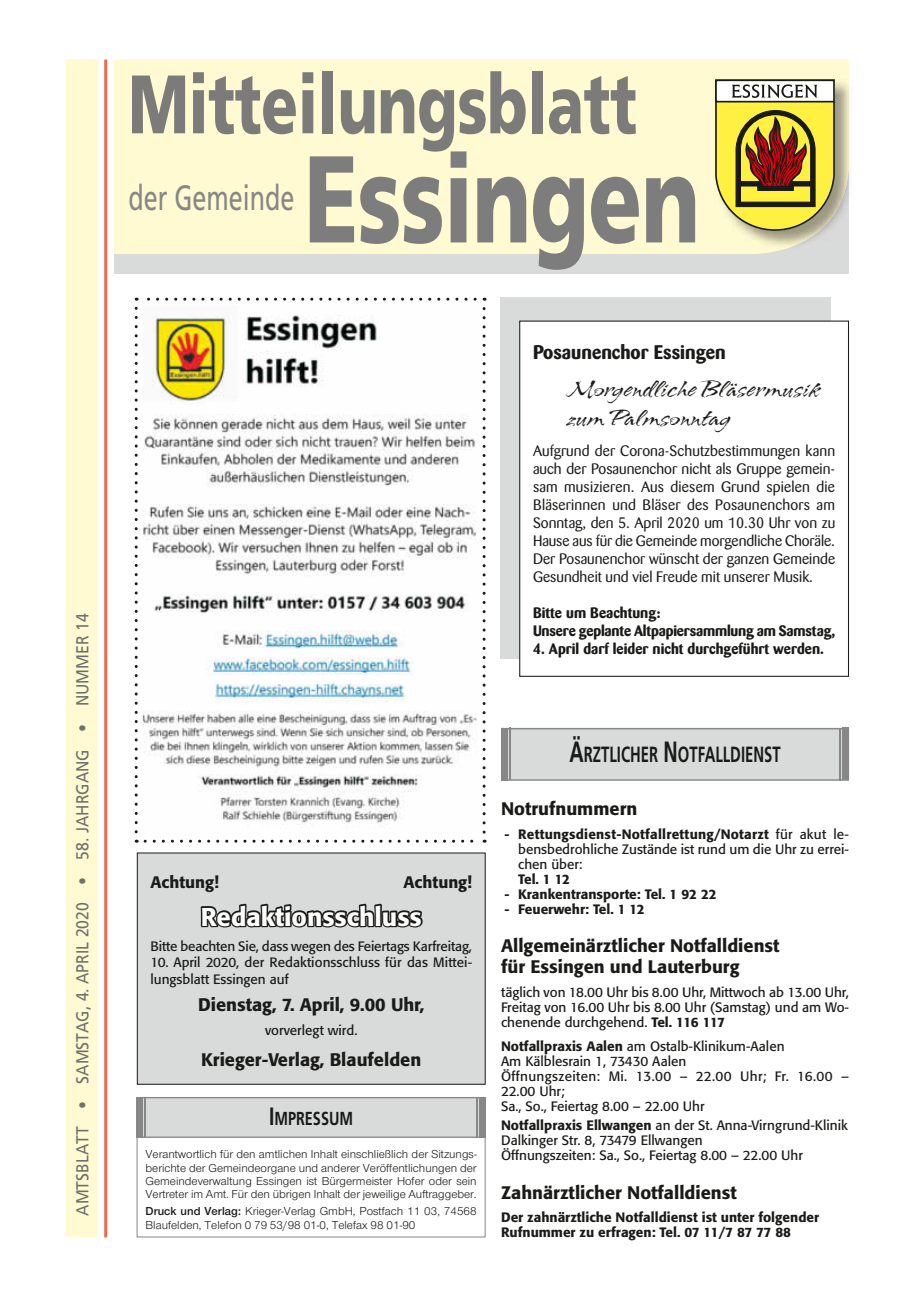
<style>
.page{position:relative;width:915px;height:1297px;background:#fff}
.page>*{position:absolute;margin:0;border:0;box-sizing:border-box;transform-origin:0 0}
.t1{font:900 123.3px "Frutiger";letter-spacing:-.01em;color:#7d7d7d;scale:.71 1}
.t2{font:900 82.8px "Frutiger";letter-spacing:-.005em;color:#7b7b7a;scale:.73 1}
.t3{font:35.1px "Frutiger";color:#868786;scale:.71 1}
.t4{font:27px/28.5px "Arid ITC Std";color:#1a1a18;scale:1.05 1}
.t5{font:500 25.5px "Formata";color:#fff}
.t6{font:700 21.9px "Frutiger";color:#1a1a18;scale:.68 1}
.t7{font:700 19.5px "Barmeno";color:#1a1a18}
.t8{font:700 18.75px "Frutiger";color:#1a1a18;scale:.77 1}
.t9{font:500 18px/21px "Formata";color:#1a1a18}
.t10{font:17.4px "Frutiger";color:#6f6f6e;scale:.91 1}
.t11{font:500 16.5px "Formata";color:#1a1a18}
.t12{font:15px/18px "Barmeno";color:#1a1a18;text-align:justify}
.t13{font:700 15px/18px "Barmeno";color:#1a1a18}
.t14{font:13.5px/15px "Formata";color:#1a1a18}
.t15{font:500 13.5px/15px "Formata";color:#1a1a18}
.t16{font:12px/13.4px "Nimbus Sans Novus T";color:#1a1a18;text-align:justify}
.s1{font-size:25.05px}
.s2{font-weight:600}
.s3{font-size:29.25px}
.s4{font-weight:500}
</style>
<div class="page">
<div style="left:115px;top:70px;width:733px;height:204px;background:#d9dada"></div>
<div style="left:114px;top:60px;width:734px;height:194px;background:#fffad1"></div>
<hr style="left:104px;top:60px;width:3px;height:1177px;background:#ed694a">
<div style="left:66px;top:60px;width:32px;height:1177px;background:#fffad1"></div>
<img style="left:714px;top:79px;width:135px;height:170px">
<img style="left:784px;top:160px;width:64px;height:89px">
<svg style="left:714px;top:79px;width:121px;height:153px"></svg>
<img style="left:136px;top:299px;width:348px;height:542px">
<svg style="left:135px;top:308px;width:3px;height:535px"></svg>
<svg style="left:145px;top:840px;width:340px;height:3px"></svg>
<svg style="left:482px;top:298px;width:3px;height:534px"></svg>
<svg style="left:136px;top:298px;width:339px;height:3px"></svg>
<div style="left:137px;top:853px;width:348px;height:231px;background:#d9dada"></div>
<svg style="left:199px;top:903px;width:225px;height:335px"></svg>
<div style="left:137px;top:853px;width:348px;height:232px;border:1px solid #1a1a18"></div>
<div style="left:137px;top:1137px;width:348px;height:100px;background:#fff"></div>
<div style="left:137px;top:1097px;width:347px;height:40px;background:#d9dada"></div>
<div style="left:137px;top:1097px;width:348px;height:41px;border:1px solid #868786"></div>
<div style="left:479px;top:1097px;width:6px;height:40px;background:#868786"></div>
<hr style="left:476px;top:1097px;width:1px;height:40px;background:#868786">
<div style="left:136px;top:1097px;width:7px;height:40px;background:#868786"></div>
<hr style="left:144px;top:1097px;width:2px;height:40px;background:#868786">
<div style="left:500px;top:298px;width:330px;height:361px;background:#d9dada"></div>
<div style="left:519px;top:321px;width:329px;height:355px;background:#fff"></div>
<div style="left:519px;top:321px;width:329px;height:356px;border:1px solid #1a1a18"></div>
<div style="left:502px;top:729px;width:345px;height:50px;background:#d9dada"></div>
<div style="left:501px;top:728px;width:347px;height:53px;border:1px solid #868786"></div>
<div style="left:842px;top:728px;width:6px;height:52px;background:#868786"></div>
<hr style="left:838px;top:728px;width:2px;height:52px;background:#868786">
<div style="left:501px;top:728px;width:6px;height:52px;background:#868786"></div>
<hr style="left:509px;top:728px;width:1px;height:52px;background:#868786">
<p class="t10" style="left:72px;top:1216px;width:663px;rotate:-90deg">AMTSBLATT • SAMSTAG, 4. APRIL 2020 • 58. JAHRGANG • NUMMER 14</p>
<h2 class="t2" style="left:128px;top:54px;width:698px">Mitteilungsblatt</h2>
<h3 class="t3" style="left:128px;top:177px;width:235px">der Gemeinde</h3>
<h1 class="t1" style="left:304px;top:125px;width:558px">Essingen</h1>
<h3 class="t7" style="left:533px;top:341px;width:194px">Posaunenchor Essingen</h3>
<h3 class="t4" style="left:567px;top:375px;width:242px">Morgendliche Bläsermusik zum Palmsonntag</h3>
<p class="t12" style="left:533px;top:441px;width:303px">Aufgrund der Corona-Schutzbestimmungen kann auch der Posaunenchor nicht als Gruppe gemein&shy;sam musizieren. Aus diesem Grund spielen die Bläserinnen und Bläser des Posaunenchors am Sonntag, den 5. April 2020 um 10.30 Uhr von zu Hause aus für die Gemeinde morgendliche Choräle.<br>Der Posaunenchor wünscht der ganzen Gemeinde Gesundheit und viel Freude mit unserer Musik.</p>
<p class="t13" style="left:533px;top:603px;width:303px">Bitte um Beachtung:<br>Unsere geplante Altpapiersammlung am Samstag,</p>
<p class="t13" style="left:533px;top:639px;width:292px">4. April darf leider nicht durchgeführt werden.</p>
<p class="t11" style="left:150px;top:872px;width:70px">Achtung!</p>
<p class="t11" style="left:403px;top:872px;width:70px">Achtung!</p>
<h3 class="t5" style="left:201px;top:901px;width:222px">Redaktionsschluss</h3>
<p class="t14" style="left:150px;top:938px;width:323px">Bitte beachten Sie, dass wegen des Feiertags Karfreitag,</p>
<p class="t14" style="left:150px;top:954px;width:323px;line-height:16.5px">10. April 2020, der Redaktionsschluss für das Mittei&shy;lungsblatt Essingen auf</p>
<h3 class="t9" style="left:198px;top:994px;width:228px">Dienstag, 7. April, 9.00 Uhr,</h3>
<p class="t14" style="left:265px;top:1023px;width:94px">vorverlegt wird.</p>
<h3 class="t9" style="left:201px;top:1049px;width:221px">Krieger-Verlag, Blaufelden</h3>
<h3 class="t8" style="left:269px;top:1107px;width:111px"><span class="s1">I</span>MPRESSUM</h3>
<p class="t16" style="left:145px;top:1147px;width:332px">Verantwortlich für den amtlichen Inhalt einschließlich der Sitzungs&shy;berichte der Gemeindeorgane und anderer Veröffentlichungen der Gemeindeverwaltung Essingen ist Bürgermeister Hofer oder sein Vertreter im Amt. Für den übrigen Inhalt der jeweilige Auftraggeber.</p>
<p class="t16" style="left:145px;top:1204px;width:332px"><span class="s2">Druck und Verlag:</span> Krieger-Verlag GmbH, Postfach 11 03, 74568<br>Blaufelden, Telefon 0 79 53/98 01-0, Telefax 98 01-90</p>
<h3 class="t6" style="left:569px;top:742px;width:312px"><span class="s3">Ä</span>RZTLICHER <span class="s3">N</span>OTFALLDIENST</h3>
<h3 class="t9" style="left:501px;top:798px;width:138px">Notrufnummern</h3>
<p class="t14" style="left:518px;top:826px;width:332px;text-align:justify;text-indent:-14px"><span class="s4">- Rettungsdienst-Notfallrettung/Notarzt</span> für akut le&shy;bensbedrohliche Zustände ist rund um die Uhr zu errei&shy;chen über:</p>
<p class="t15" style="left:518px;top:871px;width:53px">Tel. 1 12</p>
<p class="t15" style="left:504px;top:886px;width:213px">- Krankentransporte: Tel. 1 92 22</p>
<p class="t15" style="left:504px;top:901px;width:142px">- Feuerwehr: Tel. 1 12</p>
<h3 class="t9" style="left:501px;top:935px;width:280px">Allgemeinärztlicher Notfalldienst für Essingen und Lauterburg</h3>
<p class="t14" style="left:501px;top:984px;width:349px;text-align:justify">täglich von 18.00 Uhr bis 8.00 Uhr, Mittwoch ab 13.00 Uhr, Freitag von 16.00 Uhr bis 8.00 Uhr (Samstag) und am Wo&shy;chenende durchgehend. <span class="s4">Tel. 116 117</span></p>
<p class="t14" style="left:501px;top:1038px;width:349px"><span class="s4">Notfallpraxis Aalen</span> am Ostalb-Klinikum-Aalen<br>Am Kälblesrain 1, 73430 Aalen<br>Öffnungszeiten: Mi. 13.00 – 22.00 Uhr; Fr. 16.00 – 22.00 Uhr;<br>Sa., So., Feiertag 8.00 – 22.00 Uhr</p>
<p class="t14" style="left:501px;top:1118px;width:348px"><span class="s4">Notfallpraxis Ellwangen</span> an der St. Anna-Virngrund-Klinik<br>Dalkinger Str. 8, 73479 Ellwangen<br>Öffnungszeiten: Sa., So., Feiertag 8.00 – 22.00 Uhr</p>
<h3 class="t9" style="left:501px;top:1182px;width:237px">Zahnärztlicher Notfalldienst</h3>
<p class="t15" style="left:501px;top:1210px;width:319px">Der zahnärztliche Notfalldienst ist unter folgender<br>Rufnummer zu erfragen: Tel. 07 11/7 87 77 88</p>
</div>
